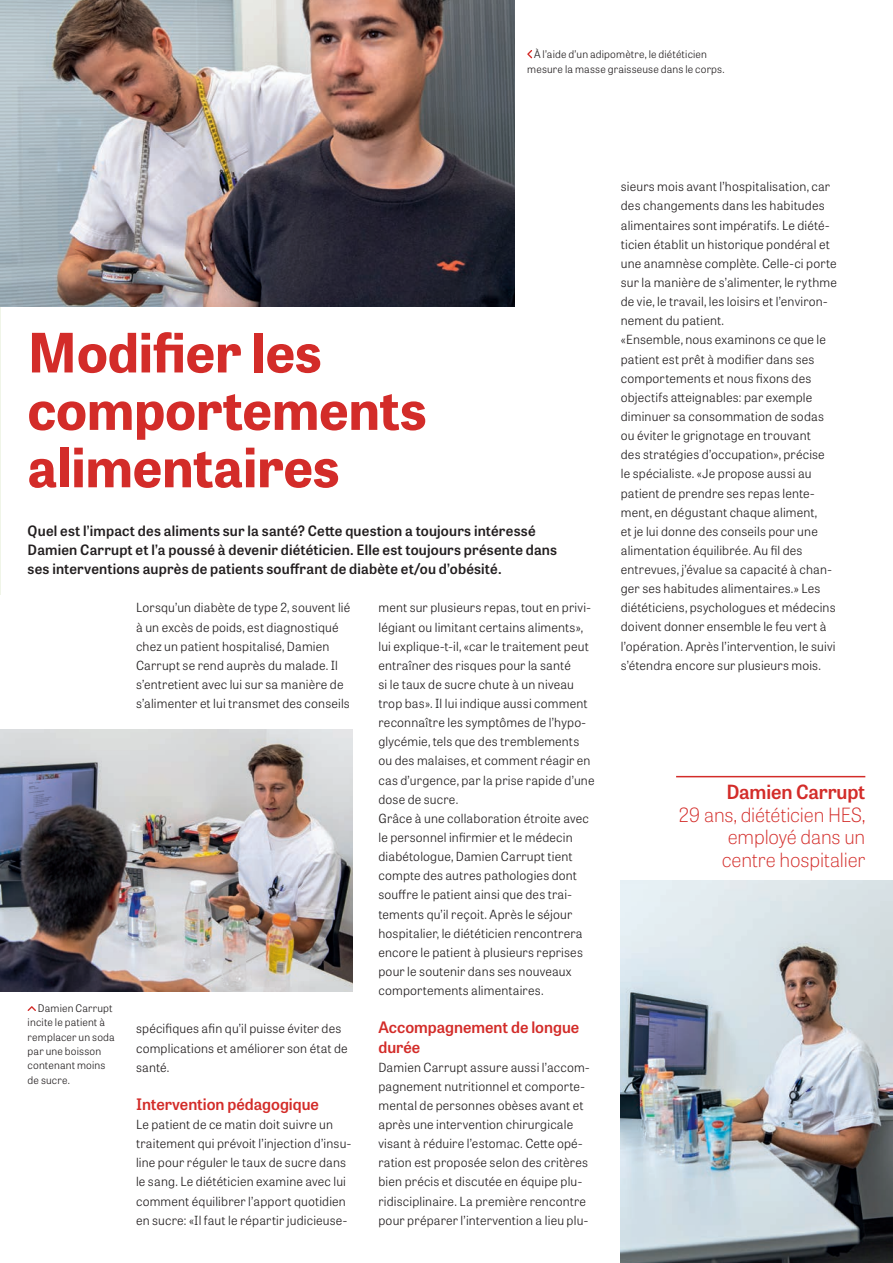
<style>
.page{position:relative;width:893px;height:1263px;background:#fff}
.page>*{position:absolute;margin:0;border:0;box-sizing:border-box;transform-origin:0 0}
.t1{font:700 54px/57.4px "Tablet Gothic";color:#d32c29}
.t2{font:100 19.5px/22.8px "Tablet Gothic";letter-spacing:-.01em;color:#d32c29;text-align:right}
.t3{font:600 19.5px "Tablet Gothic";letter-spacing:-.01em;color:#d32c29}
.t4{font:600 15.75px/19.2px "Tablet Gothic";color:#d32c29}
.t5{font:600 14.25px/19.2px "Tablet Gothic";letter-spacing:.015em;color:#231f20}
.t6{font:300 12.6px/19.2px "Tablet Gothic";letter-spacing:.015em;color:#231f20}
.t7{font:300 10.5px/14.4px "Tablet Gothic";letter-spacing:.015em;color:#231f20}
</style>
<div class="page">
<img style="left:0;top:0;width:514px;height:306px">
<img style="left:621px;top:880px;width:272px;height:383px">
<img style="left:0;top:729px;width:353px;height:262px">
<hr style="left:676px;top:776px;width:189px;height:1px;background:#d32c29">
<svg style="left:527px;top:50px;width:5px;height:8px"></svg>
<svg style="left:28px;top:1006px;width:8px;height:5px"></svg>
<p class="t7" style="left:527px;top:47px;width:199px;text-indent:7px">À l’aide d’un adipomètre, le diététicien mesure la masse graisseuse dans le corps.</p>
<h1 class="t1" style="left:28px;top:322px;width:401px">Modifier les comportements alimentaires</h1>
<p class="t5" style="left:28px;top:520px;width:531px">Quel est l’impact des aliments sur la santé? Cette question a toujours intéressé<br>Damien Carrupt et l’a poussé à devenir diététicien. Elle est toujours présente dans ses interventions auprès de patients souffrant de diabète et/ou d’obésité.</p>
<p class="t6" style="left:136px;top:598px;width:216px">Lorsqu’un diabète de type 2, souvent lié à un excès de poids, est diagnostiqué chez un patient hospitalisé, Damien Carrupt se rend auprès du malade. Il s’entretient avec lui sur sa manière de s’alimenter et lui transmet des conseils</p>
<p class="t7" style="left:28px;top:1001px;width:89px;text-indent:10px">Damien Carrupt incite le patient à remplacer un soda par une boisson contenant moins de sucre.</p>
<p class="t6" style="left:136px;top:1019px;width:213px">spécifiques afin qu’il puisse éviter des complications et améliorer son état de santé.</p>
<p class="t4" style="left:136px;top:1094px;width:184px">Intervention pédagogique</p>
<p class="t6" style="left:136px;top:1114px;width:217px">Le patient de ce matin doit suivre un traitement qui prévoit l’injection d’insu&shy;line pour réguler le taux de sucre dans le sang. Le diététicien examine avec lui comment équilibrer l’apport quotidien en sucre: «Il faut le répartir judicieuse-</p>
<p class="t6" style="left:378px;top:598px;width:218px">ment sur plusieurs repas, tout en privi&shy;légiant ou limitant certains aliments», lui explique-t-il, «car le traitement peut entraîner des risques pour la santé<br>si le taux de sucre chute à un niveau trop bas». Il lui indique aussi comment reconnaître les symptômes de l’hypo&shy;glycémie, tels que des tremblements ou des malaises, et comment réagir en cas d’urgence, par la prise rapide d’une dose de sucre.<br>Grâce à une collaboration étroite avec le personnel infirmier et le médecin diabétologue, Damien Carrupt tient compte des autres pathologies dont souffre le patient ainsi que des trai&shy;tements qu’il reçoit. Après le séjour hospitalier, le diététicien rencontrera encore le patient à plusieurs reprises pour le soutenir dans ses nouveaux comportements alimentaires.</p>
<p class="t4" style="left:378px;top:1017px;width:202px">Accompagnement de longue durée</p>
<p class="t6" style="left:378px;top:1057px;width:213px">Damien Carrupt assure aussi l’accom&shy;pagnement nutritionnel et comporte&shy;mental de personnes obèses avant et après une intervention chirurgicale visant à réduire l’estomac. Cette opé&shy;ration est proposée selon des critères bien précis et discutée en équipe plu&shy;ridisciplinaire. La première rencontre pour préparer l’intervention a lieu plu-</p>
<p class="t6" style="left:621px;top:177px;width:218px">sieurs mois avant l’hospitalisation, car des changements dans les habitudes alimentaires sont impératifs. Le diété&shy;ticien établit un historique pondéral et une anamnèse complète. Celle-ci porte sur la manière de s’alimenter, le rythme de vie, le travail, les loisirs et l’environ&shy;nement du patient.<br>«Ensemble, nous examinons ce que le patient est prêt à modifier dans ses comportements et nous fixons des objectifs atteignables: par exemple diminuer sa consommation de sodas ou éviter le grignotage en trouvant<br>des stratégies d’occupation», précise le spécialiste. «Je propose aussi au patient de prendre ses repas lente&shy;ment, en dégustant chaque aliment,<br>et je lui donne des conseils pour une alimentation équilibrée. Au fil des entrevues, j’évalue sa capacité à chan&shy;ger ses habitudes alimentaires.» Les diététiciens, psychologues et médecins doivent donner ensemble le feu vert à l’opération. Après l’intervention, le suivi s’étendra encore sur plusieurs mois.</p>
<h2 class="t3" style="left:726px;top:778px;width:140px">Damien Carrupt</h2>
<h2 class="t2" style="left:679px;top:802px;width:188px">29 ans, diététicien HES, employé dans un centre hospitalier</h2>
</div>
